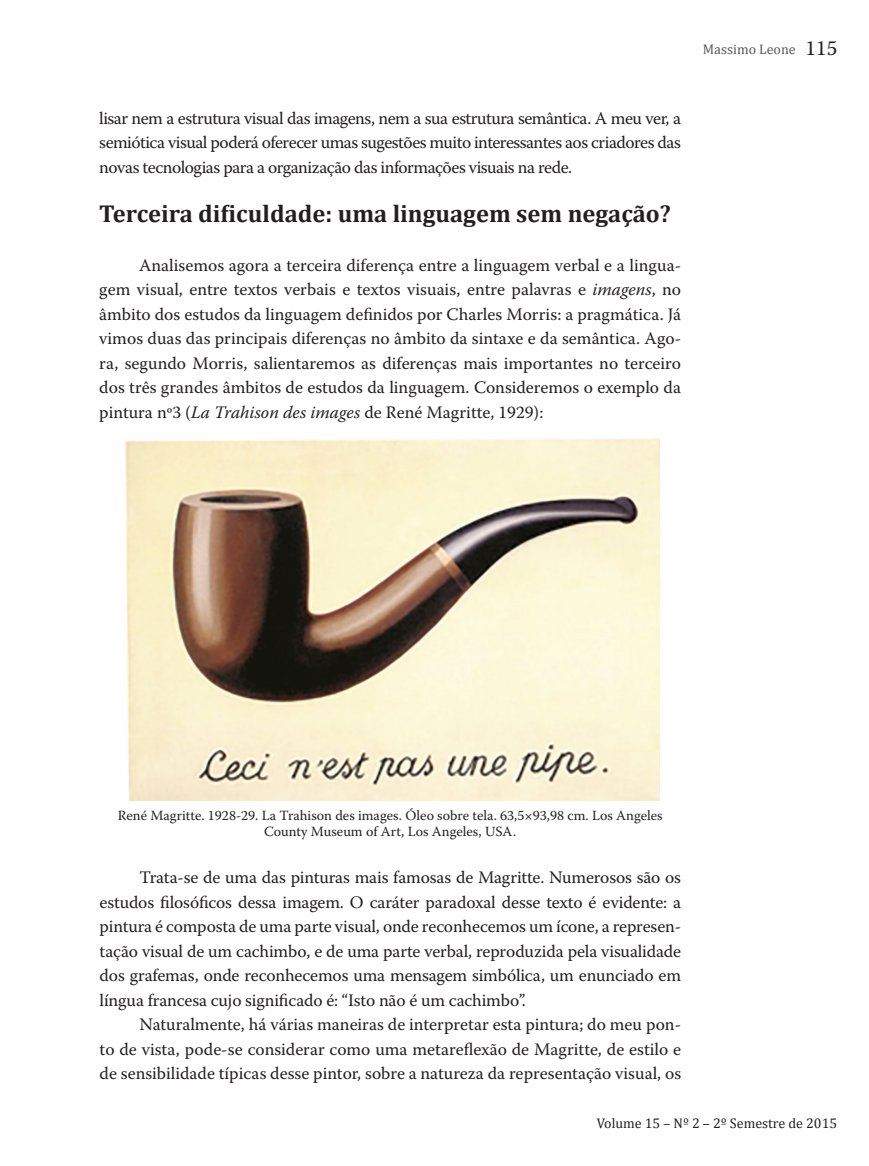
<style>
.page{position:relative;width:869px;height:1166px;background:#fff}
.page>*{position:absolute;margin:0;border:0;box-sizing:border-box;transform-origin:0 0}
.Título{font:700 24.5px "Cambria";color:#231f20}
.Texto{font:17.5px/24.5px "Warnock Pro";letter-spacing:-.005em;color:#231f20;text-align:justify}
.Legendas{font:14px "Warnock Pro";color:#231f20}
.t1{font:14px "Cambria";color:#231f20}
.t2{font:14px "Cambria";color:#58595b}
.s1{font-style:italic}
.s2{font-family:"Warnock Pro";font-size:21px;color:#231f20}
</style>
<div class="page">
<img style="left:125px;top:438px;width:533px;height:363px">
<p class="Texto" style="left:99px;top:105px;width:583px">lisar nem a estrutura visual das imagens, nem a sua estrutura semântica. A meu ver, a semiótica visual poderá oferecer umas sugestões muito interessantes aos criadores das novas tecnologias para a organização das informações visuais na rede.</p>
<p class="Título" style="left:99px;top:198px;width:573px">Terceira dificuldade: uma linguagem sem negação?</p>
<p class="Texto" style="left:99px;top:252px;width:583px;text-indent:40px">Analisemos agora a terceira diferença entre a linguagem verbal e a lingua&shy;gem visual, entre textos verbais e textos visuais, entre palavras e <span class="s1">imagens</span>, no âmbito dos estudos da linguagem definidos por Charles Morris: a pragmática. Já vimos duas das principais diferenças no âmbito da sintaxe e da semântica. Ago&shy;ra, segundo Morris, salientaremos as diferenças mais importantes no terceiro dos três grandes âmbitos de estudos da linguagem. Consideremos o exemplo da pintura nº3 (<span class="s1">La Trahison des images</span> de René Magritte, 1929):</p>
<p class="t2" style="left:702px;top:40px;width:136px">Massimo Leone <span class="s2">115</span></p>
<p class="Legendas" style="left:118px;top:807px;width:546px">René Magritte. 1928-29. La Trahison des images. Óleo sobre tela. 63,5×93,98 cm. Los Angeles</p>
<p class="Legendas" style="left:264px;top:823px;width:253px">County Museum of Art, Los Angeles, USA.</p>
<p class="Texto" style="left:100px;top:865px;width:582px;text-indent:40px">Trata-se de uma das pinturas mais famosas de Magritte. Numerosos são os estudos filosóficos dessa imagem. O caráter paradoxal desse texto é evidente: a pintura é composta de uma parte visual, onde reconhecemos um ícone, a represen&shy;tação visual de um cachimbo, e de uma parte verbal, reproduzida pela visualidade dos grafemas, onde reconhecemos uma mensagem simbólica, um enunciado em língua francesa cujo significado é: “Isto não é um cachimbo”.</p>
<p class="Texto" style="left:100px;top:1012px;width:582px;text-indent:40px">Naturalmente, há várias maneiras de interpretar esta pintura; do meu pon&shy;to de vista, pode-se considerar como uma metareflexão de Magritte, de estilo e de sensibilidade típicas desse pintor, sobre a natureza da representação visual, os</p>
<p class="t1" style="left:596px;top:1115px;width:242px">Volume 15 – Nº 2 – 2º Semestre de 2015</p>
</div>
